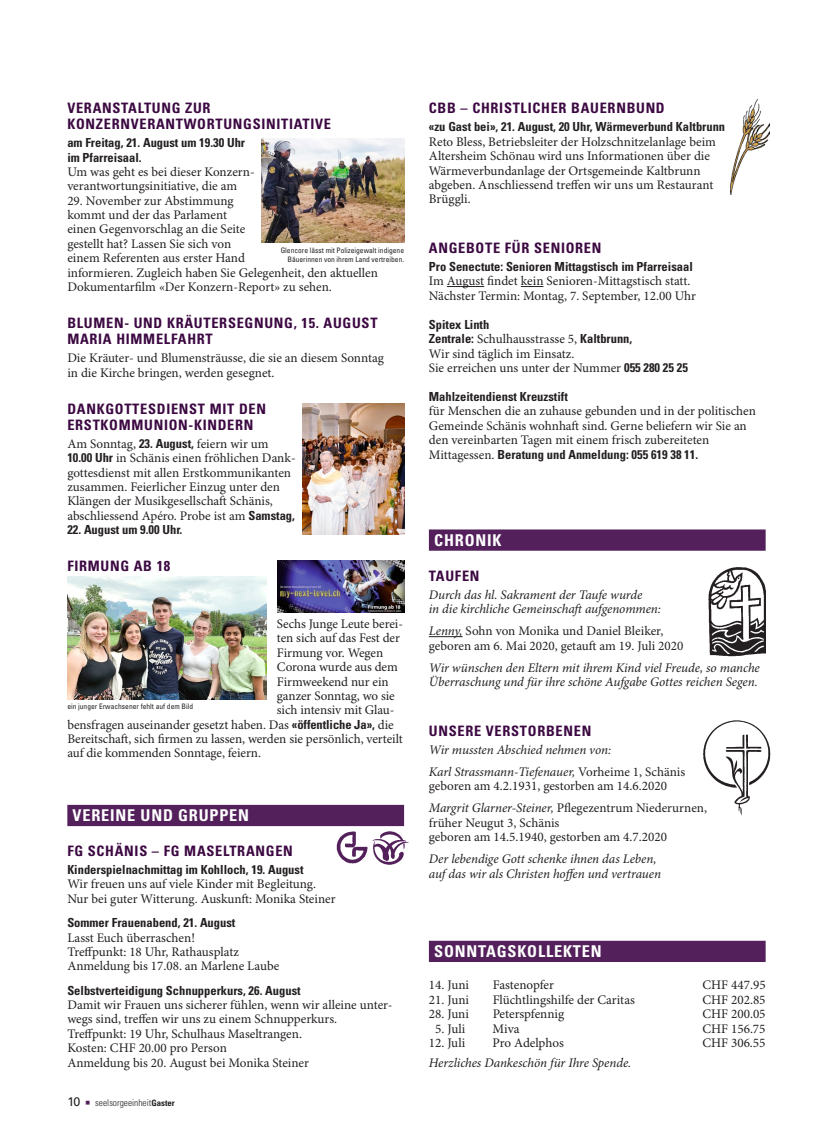
<style>
.page{position:relative;width:833px;height:1134px;background:#fff}
.page>*{position:absolute;margin:0;border:0;box-sizing:border-box;transform-origin:0 0}
.t1{font:700 condensed 16.25px "Univers LT Std";letter-spacing:.05em;color:#fff}
.t2{font:700 condensed 14.38px/16.1px "Univers LT Std";letter-spacing:.05em;color:#3c0942}
.t3{font:13.12px/14.4px "Minion Pro";color:#231f20}
.t4{font:italic 13.12px/14.5px "Minion Pro";letter-spacing:-.005em;color:#231f20}
.t5{font:700 condensed 12.5px/14.5px "Univers LT Std";color:#231f20}
.t6{font:300 condensed 9.38px "Univers LT Std";color:#231f20}
.t7{font:condensed 7.5px/8.8px "Univers LT Std";color:#231f20;text-align:right}
.s1{font-family:"Univers LT Std";font-weight:700;font-stretch:condensed;font-size:12.5px}
.s2{font-weight:400;font-stretch:normal;font-size:12.5px}
.s3{font-family:"Minion Pro";font-weight:400;font-stretch:normal;font-size:13.12px;color:#54205c}
.s4{font-weight:700;font-size:8.75px}
.s5{font-family:"Minion Pro";font-weight:400;font-stretch:normal;font-size:13.12px}
.s6{font-style:italic}
.s7{font-style:normal}
</style>
<div class="page">
<hr style="left:447px;top:286px;width:37px;height:1px;background:#231f20">
<svg style="left:521px;top:286px;width:22px;height:1px"></svg>
<div style="left:429px;top:529px;width:336px;height:22px;background:#54205c"></div>
<hr style="left:429px;top:636px;width:33px;height:1px;background:#231f20">
<div style="left:429px;top:941px;width:336px;height:21px;background:#54205c"></div>
<div style="left:67px;top:805px;width:337px;height:21px;background:#54205c"></div>
<img style="left:337px;top:832px;width:31px;height:31px">
<img style="left:372px;top:831px;width:36px;height:33px">
<img style="left:730px;top:100px;width:39px;height:94px">
<img style="left:703px;top:720px;width:67px;height:96px">
<img style="left:708px;top:567px;width:57px;height:90px">
<img style="left:262px;top:138px;width:142px;height:105px">
<img style="left:303px;top:403px;width:101px;height:131px">
<img style="left:67px;top:576px;width:199px;height:124px">
<img style="left:277px;top:561px;width:127px;height:52px">
<p class="t2" style="left:67px;top:100px;width:265px">VERANSTALTUNG ZUR<br>KONZERNVERANTWORTUNGSINITIATIVE</p>
<p class="t5" style="left:67px;top:136px;width:179px">am Freitag, 21. August um 19.30 Uhr im Pfarreisaal.</p>
<p class="t3" style="left:67px;top:165px;width:189px">Um was geht es bei dieser Konzern&shy;verantwortungsinitiative, die am</p>
<p class="t3" style="left:67px;top:194px;width:312px">29. November zur Abstimmung<br>kommt und der das Parlament<br>einen Gegenvorschlag an die Seite<br>gestellt hat? Lassen Sie sich von<br>einem Referenten aus erster Hand<br>informieren. Zugleich haben Sie Gelegenheit, den aktuellen Dokumentarfilm «Der Konzern-Report» zu sehen.</p>
<p class="t2" style="left:67px;top:315px;width:312px">BLUMEN- UND KRÄUTERSEGNUNG, 15. AUGUST<br>MARIA HIMMELFAHRT</p>
<p class="t3" style="left:67px;top:351px;width:318px">Die Kräuter- und Blumensträusse, die sie an diesem Sonntag in die Kirche bringen, werden gesegnet.</p>
<p class="t2" style="left:67px;top:401px;width:200px">DANKGOTTESDIENST MIT DEN<br>ERSTKOMMUNION-KINDERN</p>
<p class="t3" style="left:67px;top:437px;width:230px">Am Sonntag, <span class="s1">23. August,</span> feiern wir um <span class="s1">10.00 Uhr</span> in Schänis einen fröhlichen Dank&shy;gottesdienst mit allen Erstkommunikanten zusammen. Feierlicher Einzug unter den Klängen der Musikgesellschaft Schänis, abschliessend Apéro. Probe ist am <span class="s1">Samstag,</span></p>
<p class="t5" style="left:67px;top:522px;width:117px">22. August um 9.00 Uhr.</p>
<p class="t2" style="left:67px;top:558px;width:104px">FIRMUNG AB 18</p>
<p class="t7" style="left:281px;top:246px;width:125px">Glencore lässt mit Polizeigewalt indigene<br>Bäuerinnen von ihrem Land vertreiben.</p>
<p class="t3" style="left:277px;top:617px;width:128px">Sechs Junge Leute berei-</p>
<p class="t3" style="left:277px;top:632px;width:124px">ten sich auf das Fest der</p>
<p class="t3" style="left:277px;top:646px;width:108px">Firmung vor. Wegen</p>
<p class="t3" style="left:277px;top:660px;width:122px">Corona wurde aus dem</p>
<p class="t3" style="left:277px;top:675px;width:113px">Firmweekend nur ein</p>
<p class="t3" style="left:277px;top:689px;width:119px">ganzer Sonntag, wo sie</p>
<p class="t3" style="left:277px;top:703px;width:119px">sich intensiv mit Glau-</p>
<p class="t3" style="left:67px;top:718px;width:328px">bensfragen auseinander gesetzt haben. Das <span class="s1">«öffentliche Ja»,</span> die</p>
<p class="t3" style="left:67px;top:732px;width:337px">Bereitschaft, sich firmen zu lassen, werden sie persönlich, verteilt</p>
<p class="t3" style="left:67px;top:747px;width:195px">auf die kommenden Sonntage, feiern.</p>
<p class="t7" style="left:67px;top:702px;width:127px">ein junger Erwachsener fehlt auf dem Bild</p>
<p class="t1" style="left:73px;top:805px;width:178px">VEREINE UND GRUPPEN</p>
<p class="t2" style="left:67px;top:843px;width:227px">FG SCHÄNIS – FG MASELTRANGEN</p>
<p class="t5" style="left:67px;top:862px;width:238px">Kinderspielnachmittag im Kohlloch, 19. August</p>
<p class="t3" style="left:67px;top:878px;width:270px">Wir freuen uns auf viele Kinder mit Begleitung.<br>Nur bei guter Witterung. Auskunft: Monika Steiner</p>
<p class="t5" style="left:67px;top:915px;width:170px">Sommer Frauenabend, 21. August</p>
<p class="t3" style="left:67px;top:931px;width:213px">Lasst Euch überraschen!<br>Treffpunkt: 18 Uhr, Rathausplatz<br>Anmeldung bis 17.08. an Marlene Laube</p>
<p class="t5" style="left:67px;top:983px;width:235px">Selbstverteidigung Schnupperkurs, 26. August</p>
<p class="t3" style="left:67px;top:998px;width:327px">Damit wir Frauen uns sicherer fühlen, wenn wir alleine unter&shy;wegs sind, treffen wir uns zu einem Schnupperkurs.<br>Treffpunkt: 19 Uhr, Schulhaus Maseltrangen.<br>Kosten: CHF 20.00 pro Person<br>Anmeldung bis 20. August bei Monika Steiner</p>
<p class="t6" style="left:67px;top:1097px;width:109px"><span class="s2">10</span> <span class="s3">■</span> seelsorgeeinheit<span class="s4">Gaster</span></p>
<p class="t2" style="left:429px;top:100px;width:237px">CBB – CHRISTLICHER BAUERNBUND</p>
<p class="t5" style="left:429px;top:119px;width:298px">«zu Gast bei», 21. August, 20 Uhr, Wärmeverbund Kaltbrunn</p>
<p class="t3" style="left:429px;top:135px;width:288px">Reto Bless, Betriebsleiter der Holzschnitzelanlage beim Altersheim Schönau wird uns Informationen über die Wärmeverbundanlage der Ortsgemeinde Kaltbrunn abgeben. Anschliessend treffen wir uns um Restaurant Brüggli.</p>
<p class="t2" style="left:429px;top:240px;width:174px">ANGEBOTE FÜR SENIOREN</p>
<p class="t5" style="left:429px;top:259px;width:265px">Pro Senectute: Senioren Mittagstisch im Pfarreisaal</p>
<p class="t3" style="left:429px;top:274px;width:269px">Im August findet kein Senioren-Mittagstisch statt.<br>Nächster Termin: Montag, 7. September, 12.00 Uhr</p>
<p class="t5" style="left:429px;top:317px;width:205px">Spitex Linth<br>Zentrale: <span class="s5">Schulhausstrasse 5,</span> Kaltbrunn,</p>
<p class="t3" style="left:429px;top:347px;width:260px">Wir sind täglich im Einsatz.<br>Sie erreichen uns unter der Nummer <span class="s1">055 280 25 25</span></p>
<p class="t5" style="left:429px;top:389px;width:140px">Mahlzeitendienst Kreuzstift</p>
<p class="t3" style="left:429px;top:404px;width:328px">für Menschen die an zuhause gebunden und in der politischen<br>Gemeinde Schänis wohnhaft sind. Gerne beliefern wir Sie an den vereinbarten Tagen mit einem frisch zubereiteten</p>
<p class="t5" style="left:429px;top:447px;width:271px"><span class="s5">Mittagessen.</span> Beratung und Anmeldung: 055 619 38 11.</p>
<p class="t1" style="left:434px;top:530px;width:69px">CHRONIK</p>
<p class="t2" style="left:429px;top:568px;width:52px">TAUFEN</p>
<p class="t4" style="left:429px;top:588px;width:234px">Durch das hl. Sakrament der Taufe wurde<br>in die kirchliche Gemeinschaft aufgenommen:</p>
<p class="t3" style="left:429px;top:624px;width:256px"><span class="s6">Lenny,</span> Sohn von Monika und Daniel Bleiker, geboren am 6. Mai 2020, getauft am 19. Juli 2020</p>
<p class="t4" style="left:429px;top:661px;width:332px">Wir wünschen den Eltern mit ihrem Kind viel Freude, so manche<br>Überraschung und für ihre schöne Aufgabe Gottes reichen Segen.</p>
<p class="t2" style="left:429px;top:722px;width:164px">UNSERE VERSTORBENEN</p>
<p class="t4" style="left:429px;top:739px;width:258px;line-height:22px">Wir mussten Abschied nehmen von:<br>Karl Strassmann-Tiefenauer, <span class="s7">Vorheime 1, Schänis</span></p>
<p class="t3" style="left:429px;top:775px;width:280px;line-height:22px">geboren am 4.2.1931, gestorben am 14.6.2020<br><span class="s6">Margrit Glarner-Steiner,</span> Pflegezentrum Niederurnen,</p>
<p class="t3" style="left:429px;top:816px;width:240px">früher Neugut 3, Schänis<br>geboren am 14.5.1940, gestorben am 4.7.2020</p>
<p class="t4" style="left:429px;top:852px;width:234px">Der lebendige Gott schenke ihnen das Leben, auf das wir als Christen hoffen und vertrauen</p>
<p class="t1" style="left:434px;top:941px;width:169px">SONNTAGSKOLLEKTEN</p>
<p class="t3" style="left:429px;top:978px;width:42px">14. Juni</p>
<p class="t3" style="left:493px;top:978px;width:63px">Fastenopfer</p>
<p class="t3" style="left:702px;top:978px;width:65px">CHF 447.95</p>
<p class="t3" style="left:429px;top:993px;width:42px">21. Juni</p>
<p class="t3" style="left:493px;top:993px;width:144px">Flüchtlingshilfe der Caritas</p>
<p class="t3" style="left:702px;top:993px;width:65px">CHF 202.85</p>
<p class="t3" style="left:429px;top:1007px;width:42px">28. Juni</p>
<p class="t3" style="left:492px;top:1007px;width:73px">Peterspfennig</p>
<p class="t3" style="left:702px;top:1007px;width:65px">CHF 200.05</p>
<p class="t3" style="left:435px;top:1022px;width:32px">5. Juli</p>
<p class="t3" style="left:492px;top:1022px;width:28px">Miva</p>
<p class="t3" style="left:702px;top:1022px;width:65px">CHF 156.75</p>
<p class="t3" style="left:429px;top:1036px;width:38px">12. Juli</p>
<p class="t3" style="left:492px;top:1036px;width:73px">Pro Adelphos</p>
<p class="t3" style="left:702px;top:1036px;width:65px">CHF 306.55</p>
<p class="t4" style="left:429px;top:1056px;width:204px">Herzliches Dankeschön für Ihre Spende.</p>
</div>
